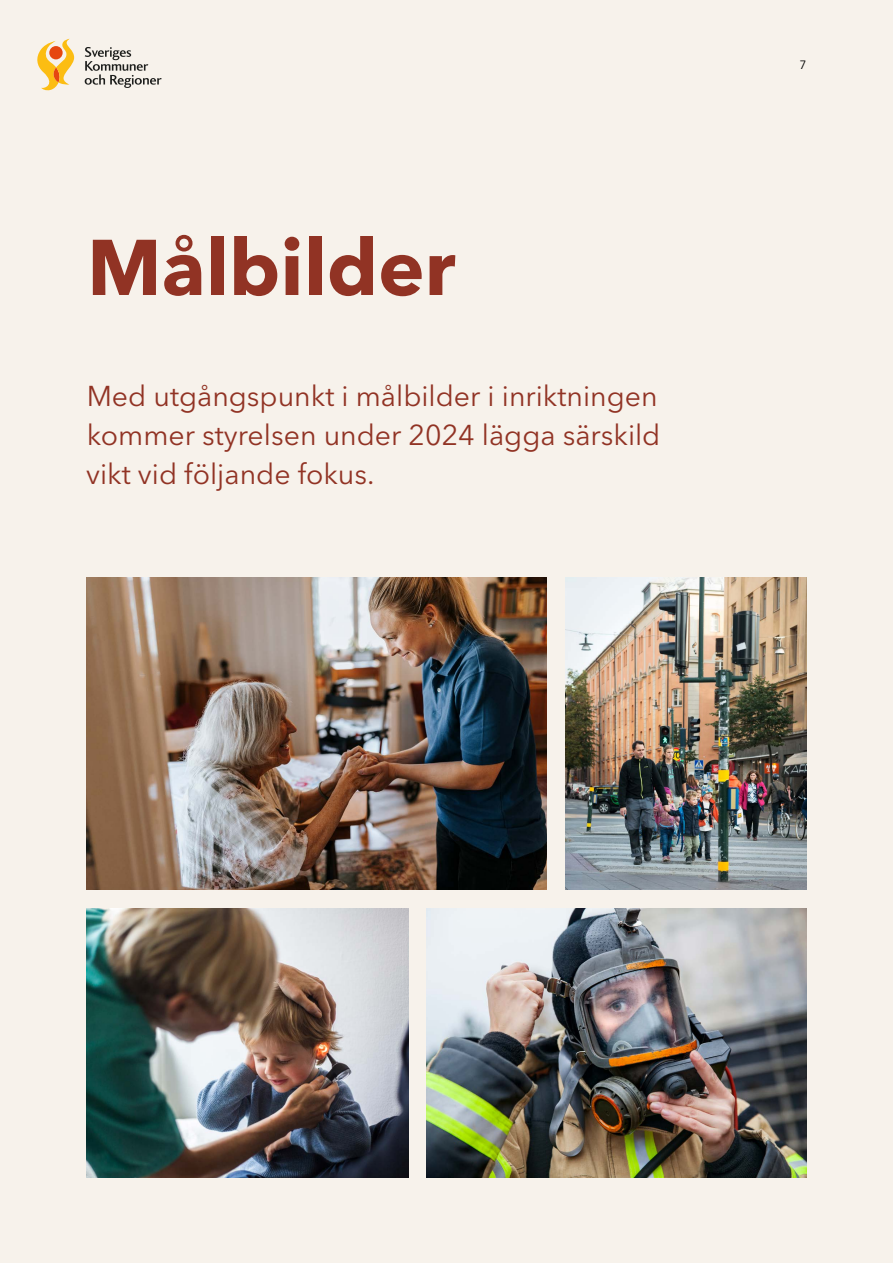
<style>
.page{position:relative;width:893px;height:1263px;background:#f7f2eb}
.page>*{position:absolute;margin:0;border:0;box-sizing:border-box;transform-origin:0 0}
.t1{font:700 78px "Avenir Next LT Pro";color:#913324}
.t2{font:28.5px/39px "Avenir Next LT Pro";color:#913324;text-align:justify}
.t3{font:12px "Avenir Next LT Pro";color:#000}
</style>
<div class="page">
<svg style="left:37px;top:39px;width:37px;height:51px"></svg>
<svg style="left:85px;top:47px;width:77px;height:41px"></svg>
<img style="left:87px;top:578px;width:460px;height:312px">
<img style="left:565px;top:578px;width:241px;height:312px">
<img style="left:87px;top:908px;width:321px;height:270px">
<img style="left:427px;top:908px;width:379px;height:270px">
<h1 class="t1" style="left:87px;top:220px;width:370px">Målbilder</h1>
<p class="t2" style="left:86px;top:377px;width:576px">Med utgångspunkt i målbilder i inriktningen kommer styrelsen under 2024 lägga särskild vikt vid följande fokus.</p>
<p class="t3" style="left:799px;top:57px;width:8px">7</p>
</div>
